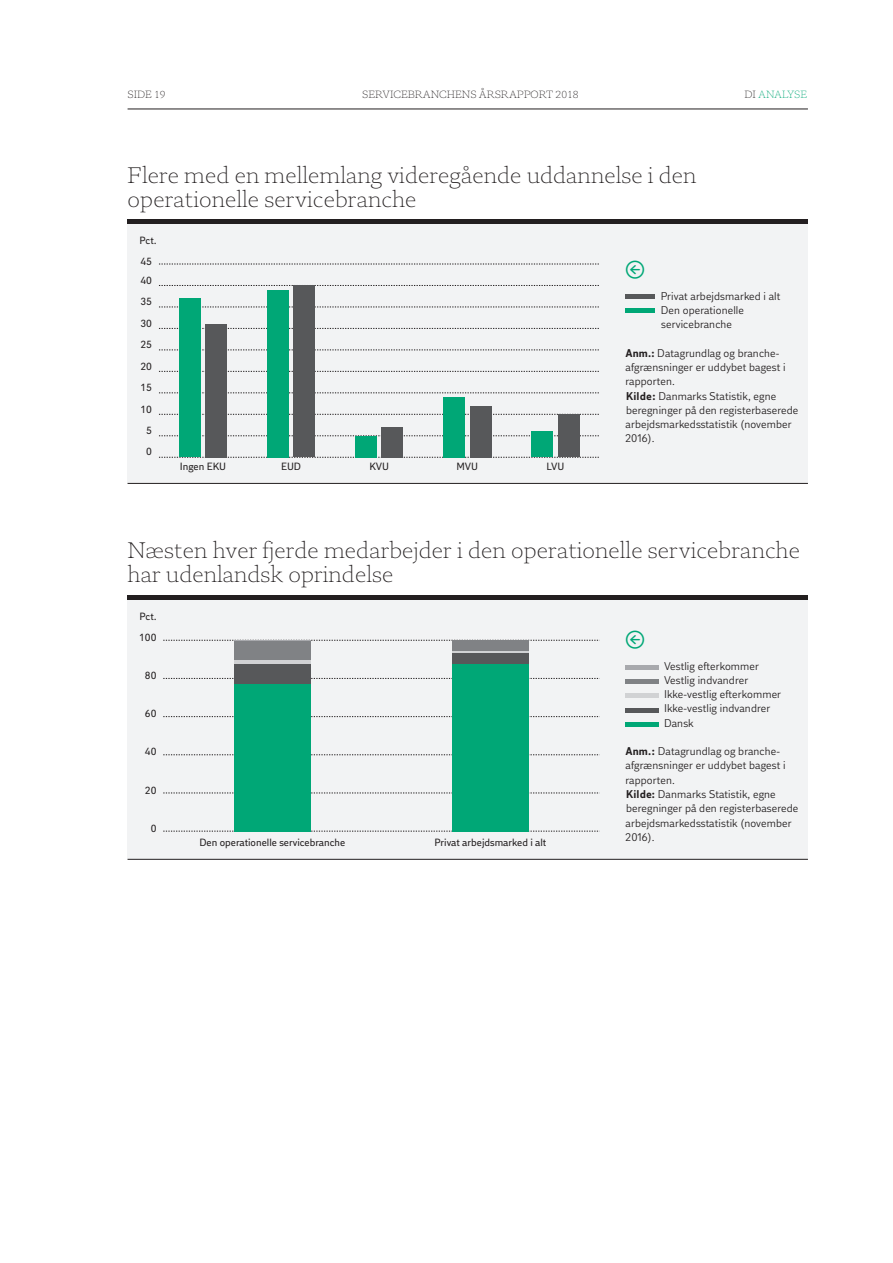
<style>
.page{position:relative;width:893px;height:1263px;background:#fff}
.page>*{position:absolute;margin:0;border:0;box-sizing:border-box;transform-origin:0 0}
.t1{font:300 22.5px/24px "DI Serif";letter-spacing:.01em;color:#231f20}
.t2{font:21px "DI Stuff";color:#00a776}
.t3{font:11.25px/14.2px "DI Sans";letter-spacing:.01em;color:#231f20}
.t4{font:10.5px "DI Sans";color:#231f20}
.t5{font:300 10.5px "DI Serif";color:#231f20}
.t6{font:300 10.5px "DI Serif";color:#00a776}
.s1{color:#231f20}
.s2{font-weight:700}
</style>
<div class="page">
<hr style="left:128px;top:109px;width:680px;height:1px;background:#231f20">
<div style="left:128px;top:596px;width:680px;height:264px;background:#f2f3f4"></div>
<hr style="left:128px;top:596px;width:680px;height:4px;background:#231f20">
<hr style="left:128px;top:859px;width:680px;height:1px;background:#231f20">
<svg style="left:163px;top:831px;width:437px;height:1px"></svg>
<svg style="left:163px;top:793px;width:437px;height:1px"></svg>
<svg style="left:163px;top:754px;width:437px;height:1px"></svg>
<svg style="left:163px;top:716px;width:437px;height:1px"></svg>
<svg style="left:163px;top:678px;width:437px;height:1px"></svg>
<svg style="left:163px;top:640px;width:437px;height:1px"></svg>
<hr style="left:234px;top:640px;width:77px;height:1px;background:#a8a9ad">
<hr style="left:452px;top:640px;width:77px;height:1px;background:#a8a9ad">
<div style="left:234px;top:641px;width:77px;height:19px;background:#808285"></div>
<div style="left:452px;top:641px;width:77px;height:10px;background:#808285"></div>
<hr style="left:234px;top:660px;width:77px;height:4px;background:#d1d2d4">
<hr style="left:452px;top:651px;width:77px;height:2px;background:#d1d2d4">
<div style="left:234px;top:664px;width:77px;height:20px;background:#57585a"></div>
<div style="left:452px;top:653px;width:77px;height:11px;background:#57585a"></div>
<div style="left:234px;top:684px;width:77px;height:147px;background:#00a776"></div>
<div style="left:452px;top:664px;width:77px;height:167px;background:#00a776"></div>
<div style="left:625px;top:665px;width:33px;height:5px;background:#a8a9ad"></div>
<div style="left:625px;top:679px;width:33px;height:5px;background:#808285"></div>
<div style="left:625px;top:693px;width:33px;height:5px;background:#d1d2d4"></div>
<hr style="left:625px;top:708px;width:33px;height:4px;background:#57585a">
<div style="left:625px;top:722px;width:33px;height:5px;background:#00a776"></div>
<div style="left:128px;top:219px;width:680px;height:264px;background:#f2f3f4"></div>
<div style="left:128px;top:219px;width:680px;height:5px;background:#231f20"></div>
<hr style="left:128px;top:483px;width:680px;height:1px;background:#231f20">
<svg style="left:159px;top:457px;width:440px;height:1px"></svg>
<svg style="left:159px;top:435px;width:440px;height:1px"></svg>
<svg style="left:159px;top:414px;width:440px;height:1px"></svg>
<svg style="left:159px;top:393px;width:440px;height:1px"></svg>
<svg style="left:159px;top:371px;width:440px;height:1px"></svg>
<svg style="left:159px;top:350px;width:440px;height:1px"></svg>
<svg style="left:159px;top:328px;width:440px;height:1px"></svg>
<svg style="left:159px;top:307px;width:440px;height:1px"></svg>
<svg style="left:159px;top:285px;width:440px;height:1px"></svg>
<svg style="left:159px;top:264px;width:440px;height:1px"></svg>
<div style="left:206px;top:324px;width:21px;height:133px;background:#57585a"></div>
<div style="left:294px;top:285px;width:21px;height:172px;background:#57585a"></div>
<div style="left:382px;top:427px;width:21px;height:30px;background:#57585a"></div>
<div style="left:470px;top:406px;width:21px;height:51px;background:#57585a"></div>
<div style="left:558px;top:414px;width:21px;height:43px;background:#57585a"></div>
<div style="left:179px;top:298px;width:21px;height:159px;background:#00a776"></div>
<div style="left:267px;top:290px;width:21px;height:167px;background:#00a776"></div>
<div style="left:355px;top:436px;width:22px;height:21px;background:#00a776"></div>
<div style="left:444px;top:397px;width:21px;height:60px;background:#00a776"></div>
<div style="left:532px;top:431px;width:21px;height:26px;background:#00a776"></div>
<hr style="left:625px;top:294px;width:30px;height:4px;background:#57585a">
<div style="left:625px;top:308px;width:30px;height:5px;background:#00a776"></div>
<p class="t5" style="left:128px;top:88px;width:40px">SIDE 19</p>
<p class="t5" style="left:362px;top:88px;width:218px">SERVICEBRANCHENS ÅRSRAPPORT 2018</p>
<p class="t6" style="left:744px;top:88px;width:64px"><span class="s1">DI</span> ANALYSE</p>
<h1 class="t1" style="left:128px;top:163px;width:570px">Flere med en mellemlang videregående uddannelse i den operationelle servicebranche</h1>
<p class="t4" style="left:140px;top:234px;width:19px">Pct.</p>
<p class="t4" style="left:140px;top:255px;width:13px">45</p>
<p class="t4" style="left:140px;top:274px;width:13px">40</p>
<p class="t4" style="left:140px;top:296px;width:13px">35</p>
<p class="t4" style="left:140px;top:317px;width:13px">30</p>
<p class="t4" style="left:140px;top:338px;width:13px">25</p>
<p class="t4" style="left:140px;top:360px;width:13px">20</p>
<p class="t4" style="left:140px;top:381px;width:13px">15</p>
<p class="t4" style="left:140px;top:403px;width:13px">10</p>
<p class="t4" style="left:146px;top:424px;width:7px">5</p>
<p class="t4" style="left:146px;top:446px;width:7px">0</p>
<p class="t4" style="left:180px;top:461px;width:48px">Ingen EKU</p>
<p class="t4" style="left:281px;top:461px;width:22px">EUD</p>
<p class="t4" style="left:369px;top:461px;width:21px">KVU</p>
<p class="t4" style="left:456px;top:461px;width:23px">MVU</p>
<p class="t4" style="left:547px;top:461px;width:19px">LVU</p>
<h2 class="t2" style="left:625px;top:256px;width:22px">&lt;</h2>
<p class="t3" style="left:661px;top:289px;width:121px">Privat arbejdsmarked i alt<br>Den operationelle servicebranche</p>
<p class="t3" style="left:625px;top:346px;width:175px"><span class="s2">Anm.:</span> Datagrundlag og branche&shy;afgrænsninger er uddybet bagest i rapporten.<br><span class="s2">Kilde:</span> Danmarks Statistik, egne beregninger på den registerbaserede arbejdsmarkedsstatistik (november<br>2016).</p>
<h1 class="t1" style="left:128px;top:538px;width:674px">Næsten hver fjerde medarbejder i den operationelle servicebranche har udenlandsk oprindelse</h1>
<p class="t4" style="left:140px;top:610px;width:19px">Pct.</p>
<p class="t4" style="left:139px;top:631px;width:19px">100</p>
<p class="t4" style="left:145px;top:669px;width:13px">80</p>
<p class="t4" style="left:145px;top:708px;width:13px">60</p>
<p class="t4" style="left:145px;top:746px;width:13px">40</p>
<p class="t4" style="left:145px;top:784px;width:13px">20</p>
<p class="t4" style="left:151px;top:822px;width:7px">0</p>
<p class="t4" style="left:199px;top:836px;width:148px">Den operationelle servicebranche</p>
<p class="t4" style="left:435px;top:836px;width:113px">Privat arbejdsmarked i alt</p>
<h2 class="t2" style="left:625px;top:626px;width:22px">&lt;</h2>
<p class="t3" style="left:664px;top:659px;width:119px">Vestlig efterkommer<br>Vestlig indvandrer<br>Ikke-vestlig efterkommer<br>Ikke-vestlig indvandrer<br>Dansk</p>
<p class="t3" style="left:625px;top:744px;width:175px"><span class="s2">Anm.:</span> Datagrundlag og branche&shy;afgrænsninger er uddybet bagest i rapporten.<br><span class="s2">Kilde:</span> Danmarks Statistik, egne beregninger på den registerbaserede arbejdsmarkedsstatistik (november<br>2016).</p>
</div>
